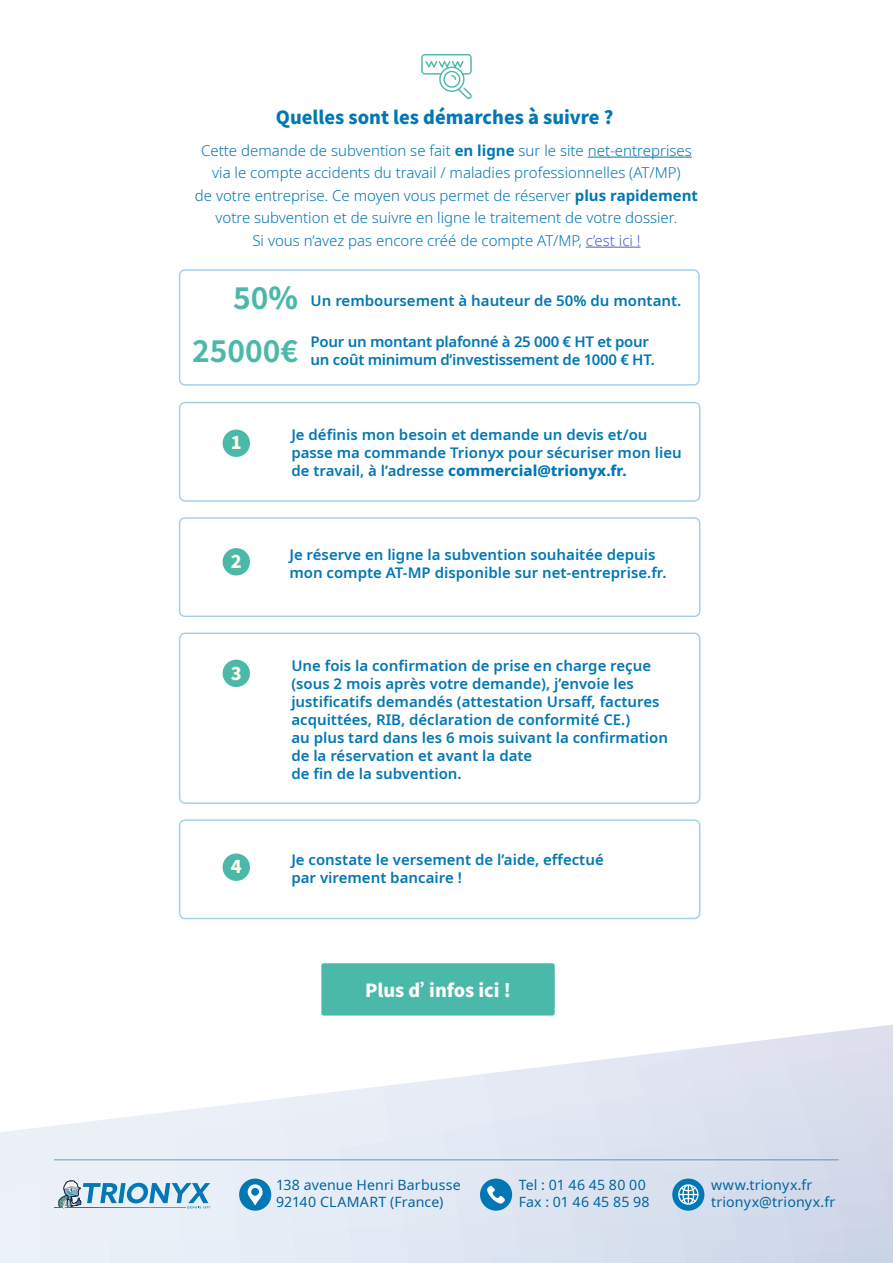
<style>
.page{position:relative;width:893px;height:1263px;background:#fff}
.page>*{position:absolute;margin:0;border:0;box-sizing:border-box;transform-origin:0 0}
.t1{font:700 30px/53.4px "Noto Sans SC";color:#4bb9a9;text-align:right}
.t2{font:900 18px "Noto Sans SC";color:#0277b3}
.t3{font:900 18px "Noto Sans SC";color:#fff}
.t4{font:900 18px "Noto Sans SC";color:#fdf8e6}
.t5{font:600 15px/18px "Noto Sans";color:#0277b3}
.t6{font:300 15px/22.5px "Noto Sans";color:#0277b3;text-align:center}
.t7{font:600 15px/18px "Noto Sans";letter-spacing:-.02em;color:#0277b3}
.t8{font:14.1px/17px "Noto Sans";letter-spacing:.01em;color:#0364a0}
.s1{font-weight:700}
.s2{color:#4f5cd6}
.s3{font-weight:900}
.s4{font-weight:800}
</style>
<div class="page">
<hr style="left:588px;top:157px;width:104px;height:1px;background:#0277b3">
<hr style="left:586px;top:247px;width:54px;height:1px;background:#4f5cd6">
<svg style="left:421px;top:54px;width:51px;height:45px"></svg>
<svg style="left:0;top:1024px;width:893px;height:239px"></svg>
<div style="left:179px;top:402px;width:521px;height:100px;border:2px solid #0078be;border-radius:5px"></div>
<div style="left:179px;top:517px;width:521px;height:100px;border:2px solid #0078be;border-radius:5px"></div>
<div style="left:179px;top:819px;width:521px;height:100px;border:2px solid #0078be;border-radius:5px"></div>
<div style="left:179px;top:632px;width:521px;height:172px;border:2px solid #0078be;border-radius:5px"></div>
<div style="left:223px;top:430px;width:27px;height:27px;background:#4bb9a9;border-radius:50%"></div>
<div style="left:223px;top:548px;width:27px;height:27px;background:#4bb9a9;border-radius:50%"></div>
<div style="left:223px;top:660px;width:27px;height:27px;background:#4bb9a9;border-radius:50%"></div>
<div style="left:223px;top:853px;width:27px;height:28px;background:#4bb9a9;border-radius:50%"></div>
<div style="left:179px;top:269px;width:521px;height:117px;border:2px solid #0078be;border-radius:5px"></div>
<div style="left:239px;top:1178px;width:32px;height:33px;background:#0178b5;border-radius:50%"></div>
<svg style="left:248px;top:1184px;width:15px;height:21px"></svg>
<div style="left:480px;top:1178px;width:32px;height:33px;background:#0178b5;border-radius:50%"></div>
<svg style="left:487px;top:1185px;width:18px;height:18px"></svg>
<div style="left:672px;top:1178px;width:32px;height:33px;background:#0178b5;border-radius:50%"></div>
<svg style="left:678px;top:1183px;width:22px;height:23px"></svg>
<hr style="left:54px;top:1159px;width:785px;height:1px;background:#0465a2">
<hr style="left:54px;top:1207px;width:132px;height:1px;background:#037ed0">
<svg style="left:57px;top:1180px;width:153px;height:28px"></svg>
<div style="left:321px;top:963px;width:234px;height:52px;background:#4bb9a9;border-radius:2px"></div>
<p class="t2" style="left:276px;top:107px;width:339px">Quelles sont les démarches à suivre ?</p>
<p class="t6" style="left:195px;top:139px;width:505px">Cette demande de subvention se fait <span class="s1">en ligne</span> sur le site net-entreprises via le compte accidents du travail / maladies professionnelles (AT/MP)<br>de votre entreprise. Ce moyen vous permet de réserver <span class="s1">plus rapidement </span>votre subvention et de suivre en ligne le traitement de votre dossier.<br>Si vous n’avez pas encore créé de compte AT/MP, <span class="s2">c’est ici !</span></p>
<h1 class="t1" style="left:192px;top:272px;width:108px">50<span class="s3">%<br></span>25000€</h1>
<p class="t5" style="left:311px;top:292px;width:372px">Un remboursement à hauteur de 50% du montant.</p>
<p class="t7" style="left:311px;top:333px;width:346px">Pour un montant plafonné à 25 000 € HT et pour un coût minimum d’investissement de 1000 € HT.</p>
<p class="t4" style="left:231px;top:433px;width:12px">1</p>
<p class="t4" style="left:231px;top:551px;width:12px">2</p>
<p class="t4" style="left:231px;top:663px;width:12px">3</p>
<p class="t4" style="left:231px;top:857px;width:12px">4</p>
<p class="t5" style="left:291px;top:426px;width:392px">Je définis mon besoin et demande un devis et/ou passe ma commande Trionyx pour sécuriser mon lieu de travail, à l’adresse <span class="s4">commercial@trionyx.fr.</span></p>
<p class="t5" style="left:289px;top:546px;width:379px">Je réserve en ligne la subvention souhaitée depuis mon compte AT-MP disponible sur net-entreprise.fr.</p>
<p class="t5" style="left:291px;top:657px;width:378px">Une fois la confirmation de prise en charge reçue (sous 2 mois après votre demande), j’envoie les justificatifs demandés (attestation Ursaff, factures acquittées, RIB, déclaration de conformité CE.)<br>au plus tard dans les 6 mois suivant la confirmation de la réservation et avant la date<br>de fin de la subvention.</p>
<p class="t5" style="left:291px;top:851px;width:314px">Je constate le versement de l’aide, effectué par virement bancaire !</p>
<p class="t3" style="left:365px;top:980px;width:147px">Plus d’infos ici !</p>
<p class="t8" style="left:276px;top:1177px;width:186px">138 avenue Henri Barbusse<br>92140 CLAMART (France)</p>
<p class="t8" style="left:519px;top:1177px;width:132px">Tel : 01 46 45 80 00<br>Fax : 01 46 45 85 98</p>
<p class="t8" style="left:711px;top:1177px;width:126px">www.trionyx.fr trionyx@trionyx.fr</p>
</div>
